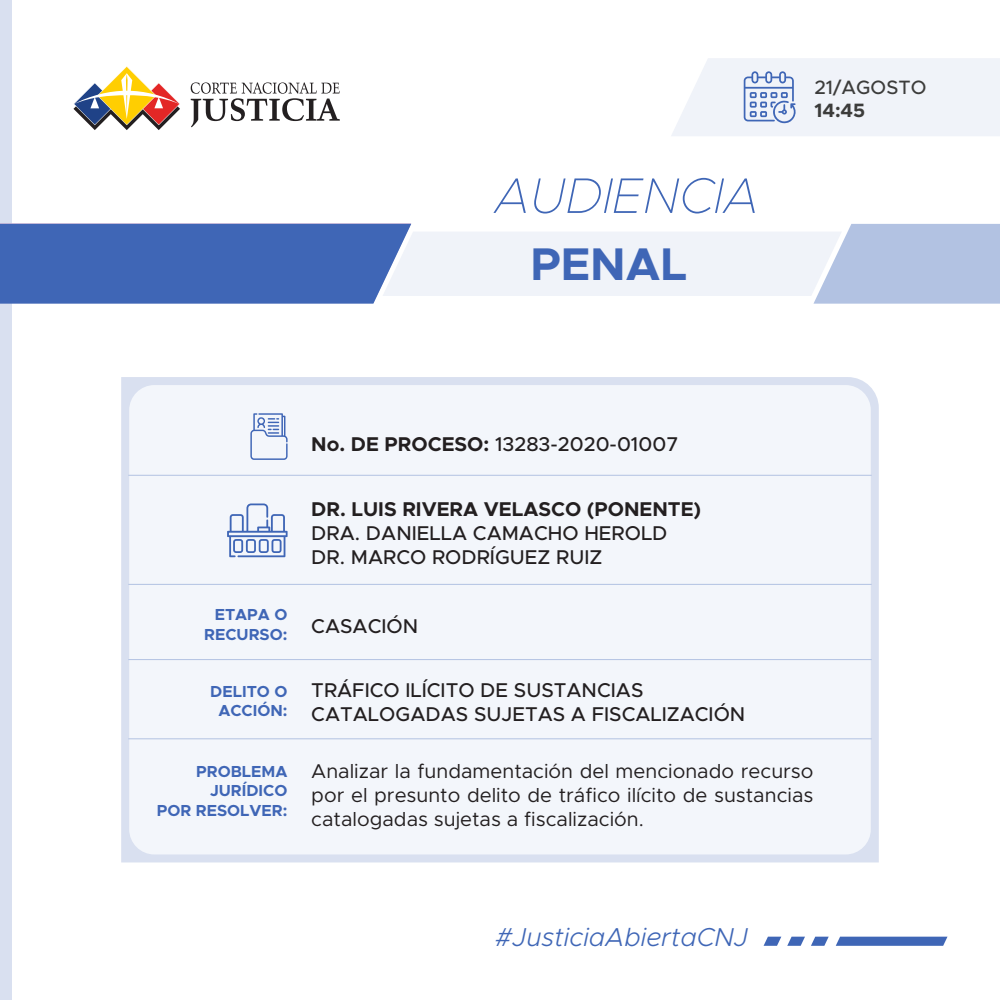
<style>
.page{position:relative;width:1000px;height:1000px;background:#fff}
.page>*{position:absolute;margin:0;border:0;box-sizing:border-box;transform-origin:0 0}
.t1{font:italic 100 50.2px "Metropolis";color:#3f66b6}
.t2{font:700 46px "Metropolis";color:#3f66b6}
.t3{font:italic 300 26px "Metropolis";color:#3f66b6}
.t4{font:500 20px/24px "Metropolis";color:#231f20}
.t5{font:20px/24px "Metropolis";color:#231f20;text-align:justify}
.t6{font:700 20px "Metropolis";color:#231f20}
.t7{font:500 19.4px "Metropolis";color:#3c3c3b}
.t8{font:700 19.4px "Metropolis";color:#3c3c3b}
.t9{font:700 16px/19.2px "Metropolis";color:#3f66b6;text-align:right}
.s1{font-weight:700}
</style>
<div class="page">
<div style="left:0;top:0;width:12px;height:1000px;background:#d9e0f0"></div>
<svg style="left:836px;top:937px;width:112px;height:9px"></svg>
<svg style="left:811px;top:937px;width:18px;height:9px"></svg>
<svg style="left:787px;top:937px;width:18px;height:9px"></svg>
<svg style="left:764px;top:937px;width:17px;height:9px"></svg>
<svg style="left:0;top:223px;width:1000px;height:81px"></svg>
<svg style="left:191px;top:82px;width:149px;height:45px"></svg>
<svg style="left:73px;top:66px;width:107px;height:64px"></svg>
<svg style="left:671px;top:58px;width:329px;height:78px"></svg>
<div style="left:121px;top:377px;width:758px;height:485px;background:#d9e0f0"></div>
<div style="left:129px;top:385px;width:742px;height:469px;background:#f3f6fb;border-radius:25px"></div>
<svg style="left:250px;top:413px;width:38px;height:47px"></svg>
<hr style="left:128px;top:475px;width:744px;height:1px;background:#b2c2e2">
<hr style="left:128px;top:584px;width:744px;height:1px;background:#b2c2e2">
<hr style="left:128px;top:659px;width:744px;height:1px;background:#b2c2e2">
<hr style="left:128px;top:738px;width:744px;height:1px;background:#b2c2e2">
<svg style="left:227px;top:504px;width:61px;height:53px"></svg>
<h1 class="t1" style="left:495px;top:164px;width:266px">AUDIENCIA</h1>
<h2 class="t2" style="left:530px;top:235px;width:158px">PENAL</h2>
<p class="t7" style="left:814px;top:75px;width:113px">21/AGOSTO</p>
<p class="t8" style="left:814px;top:98px;width:52px">14:45</p>
<p class="t9" style="left:204px;top:605px;width:85px">ETAPA O<br>RECURSO:</p>
<p class="t9" style="left:210px;top:682px;width:79px;text-align:center">DELITO O<br>ACCIÓN:</p>
<p class="t9" style="left:157px;top:762px;width:132px">PROBLEMA<br>JURÍDICO<br>POR RESOLVER:</p>
<p class="t4" style="left:311px;top:432px;width:369px"><span class="s1">No. DE PROCESO:</span> 13283-2020-01007</p>
<p class="t6" style="left:311px;top:496px;width:391px">DR. LUIS RIVERA VELASCO (PONENTE)</p>
<p class="t4" style="left:311px;top:521px;width:358px">DRA. DANIELLA CAMACHO HEROLD<br>DR. MARCO RODRÍGUEZ RUIZ</p>
<p class="t4" style="left:311px;top:614px;width:108px">CASACIÓN</p>
<p class="t4" style="left:311px;top:678px;width:436px">TRÁFICO ILÍCITO DE SUSTANCIAS<br>CATALOGADAS SUJETAS A FISCALIZACIÓN</p>
<p class="t5" style="left:311px;top:759px;width:504px">Analizar la fundamentación del mencionado recurso por el presunto delito de tráfico ilícito de sustancias catalogadas sujetas a fiscalización.</p>
<h3 class="t3" style="left:495px;top:921px;width:255px">#JusticiaAbiertaCNJ</h3>
</div>
